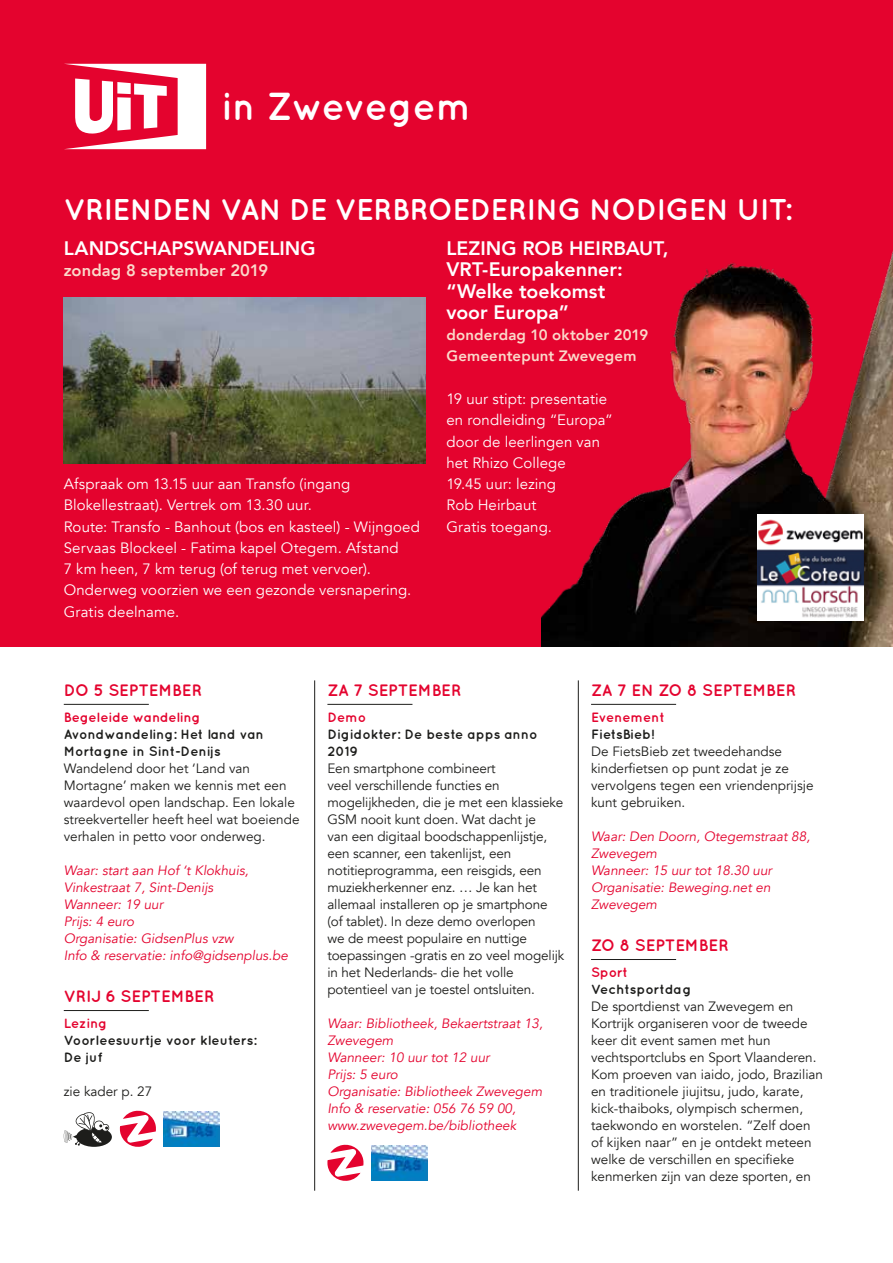
<style>
.page{position:relative;width:893px;height:1263px;background:#fff}
.page>*{position:absolute;margin:0;border:0;box-sizing:border-box;transform-origin:0 0}
.t1{font:700 39px "Quicksand";letter-spacing:-.01em;color:#fff}
.t2{font:700 30px "Quicksand";letter-spacing:-.02em;color:#fff}
.t3{font:800 19.5px/21.3px "Avenir";color:#fff}
.t4{font:700 16.5px "Quicksand";letter-spacing:-.01em;color:#e4032e}
.t5{font:800 16.5px "Avenir";letter-spacing:.005em;color:#fbd9ca}
.t6{font:15px/21.3px "Avenir";letter-spacing:.005em;color:#fff}
.t7{font:800 15px/21.3px "Avenir";letter-spacing:.01em;color:#fbd9ca}
.t8{font:13.5px/17px "Avenir";color:#1d1d1b}
.t9{font:italic 13.5px/17px "Avenir";color:#e4032e}
.t10{font:700 13.5px/17px "Quicksand";color:#1d1d1b}
.t11{font:700 13.5px "Quicksand";letter-spacing:-.01em;color:#e4032e}
</style>
<div class="page">
<hr style="left:578px;top:680px;width:1px;height:511px;background:#1d1d1b">
<hr style="left:314px;top:680px;width:1px;height:511px;background:#1d1d1b">
<hr style="left:64px;top:704px;width:85px;height:1px;background:#1d1d1b">
<hr style="left:64px;top:1010px;width:85px;height:1px;background:#1d1d1b">
<svg style="left:64px;top:1112px;width:48px;height:35px"></svg>
<svg style="left:120px;top:1110px;width:36px;height:37px"></svg>
<img style="left:164px;top:1111px;width:56px;height:36px">
<hr style="left:327px;top:704px;width:85px;height:1px;background:#1d1d1b">
<svg style="left:327px;top:1144px;width:37px;height:37px"></svg>
<img style="left:371px;top:1145px;width:56px;height:36px">
<hr style="left:591px;top:704px;width:85px;height:1px;background:#1d1d1b">
<hr style="left:591px;top:959px;width:85px;height:1px;background:#1d1d1b">
<div style="left:0;top:0;width:893px;height:646px;background:#e4032e"></div>
<svg style="left:66px;top:64px;width:140px;height:85px"></svg>
<img style="left:64px;top:298px;width:361px;height:165px">
<img style="left:541px;top:251px;width:352px;height:395px">
<img style="left:757px;top:514px;width:106px;height:107px">
<h1 class="t1" style="left:222px;top:83px;width:252px">in Zwevegem</h1>
<h2 class="t2" style="left:64px;top:191px;width:729px">VRIENDEN VAN DE VERBROEDERING NODIGEN UIT:</h2>
<h3 class="t3" style="left:64px;top:236px;width:253px">LANDSCHAPSWANDELING</h3>
<p class="t5" style="left:64px;top:256px;width:206px">zondag 8 september 2019</p>
<h3 class="t3" style="left:446px;top:236px;width:224px">LEZING ROB HEIRBAUT,<br>VRT-Europakenner: “Welke toekomst<br>voor Europa”</h3>
<p class="t7" style="left:446px;top:323px;width:203px">donderdag 10 oktober 2019<br>Gemeentepunt Zwevegem</p>
<p class="t6" style="left:446px;top:388px;width:168px">19 uur stipt: presentatie en rondleiding “Europa” door de leerlingen van het Rhizo College<br>19.45 uur: lezing<br>Rob Heirbaut<br>Gratis toegang.</p>
<p class="t6" style="left:64px;top:473px;width:358px">Afspraak om 13.15 uur aan Transfo (ingang Blokellestraat). Vertrek om 13.30 uur.<br>Route: Transfo - Banhout (bos en kasteel) - Wijngoed Servaas Blockeel - Fatima kapel Otegem. Afstand<br>7 km heen, 7 km terug (of terug met vervoer).<br>Onderweg voorzien we een gezonde versnapering.<br>Gratis deelname.</p>
<p class="t4" style="left:64px;top:680px;width:140px">DO 5 SEPTEMBER</p>
<p class="t11" style="left:64px;top:709px;width:138px">Begeleide wandeling</p>
<p class="t10" style="left:64px;top:725px;width:202px">Avondwandeling: Het land van<br>Mortagne in Sint-Denijs</p>
<p class="t8" style="left:64px;top:760px;width:237px">Wandelend door het ‘Land van Mortagne’ maken we kennis met een waardevol open landschap. Een lokale streekverteller heeft heel wat boeiende verhalen in petto voor onderweg.</p>
<p class="t9" style="left:64px;top:862px;width:226px">Waar: start aan Hof ‘t Klokhuis,<br>Vinkestraat 7, Sint-Denijs<br>Wanneer: 19 uur<br>Prijs: 4 euro<br>Organisatie: GidsenPlus vzw<br>Info &amp; reservatie: info@gidsenplus.be</p>
<p class="t4" style="left:64px;top:986px;width:152px">VRIJ 6 SEPTEMBER</p>
<p class="t11" style="left:64px;top:1015px;width:45px">Lezing</p>
<p class="t10" style="left:64px;top:1031px;width:194px">Voorleesuurtje voor kleuters:<br>De juf</p>
<p class="t8" style="left:64px;top:1083px;width:90px">zie kader p. 27</p>
<p class="t4" style="left:327px;top:680px;width:136px">ZA 7 SEPTEMBER</p>
<p class="t11" style="left:327px;top:709px;width:40px">Demo</p>
<p class="t10" style="left:327px;top:725px;width:212px">Digidokter: De beste apps anno<br>2019</p>
<p class="t8" style="left:327px;top:760px;width:238px">Een smartphone combineert<br>veel verschillende functies en mogelijkheden, die je met een klassieke GSM nooit kunt doen. Wat dacht je<br>van een digitaal boodschappenlijstje, een scanner, een takenlijst, een notitieprogramma, een reisgids, een muziekherkenner enz. … Je kan het allemaal installeren op je smartphone (of tablet). In deze demo overlopen<br>we de meest populaire en nuttige toepassingen -gratis en zo veel mogelijk in het Nederlands- die het volle potentieel van je toestel ontsluiten.</p>
<p class="t9" style="left:327px;top:1015px;width:217px">Waar: Bibliotheek, Bekaertstraat 13,<br>Zwevegem<br>Wanneer: 10 uur tot 12 uur<br>Prijs: 5 euro<br>Organisatie: Bibliotheek Zwevegem<br>Info &amp; reservatie: 056 76 59 00, www.zwevegem.be/bibliotheek</p>
<p class="t4" style="left:591px;top:680px;width:206px">ZA 7 EN ZO 8 SEPTEMBER</p>
<p class="t11" style="left:591px;top:709px;width:75px">Evenement</p>
<p class="t10" style="left:591px;top:725px;width:65px">FietsBieb!</p>
<p class="t8" style="left:591px;top:743px;width:224px">De FietsBieb zet tweedehandse kinderfietsen op punt zodat je ze vervolgens tegen een vriendenprijsje kunt gebruiken.</p>
<p class="t9" style="left:591px;top:828px;width:220px">Waar: Den Doorn, Otegemstraat 88,<br>Zwevegem<br>Wanneer: 15 uur tot 18.30 uur<br>Organisatie: Beweging.net en<br>Zwevegem</p>
<p class="t4" style="left:591px;top:935px;width:139px">ZO 8 SEPTEMBER</p>
<p class="t11" style="left:591px;top:964px;width:38px">Sport</p>
<p class="t10" style="left:591px;top:980px;width:102px">Vechtsportdag</p>
<p class="t8" style="left:591px;top:998px;width:234px">De sportdienst van Zwevegem en Kortrijk organiseren voor de tweede keer dit event samen met hun vechtsportclubs en Sport Vlaanderen.<br>Kom proeven van iaido, jodo, Brazilian en traditionele jiujitsu, judo, karate, kick-thaiboks, olympisch schermen, taekwondo en worstelen. “Zelf doen of kijken naar” en je ontdekt meteen welke de verschillen en specifieke kenmerken zijn van deze sporten, en</p>
</div>
